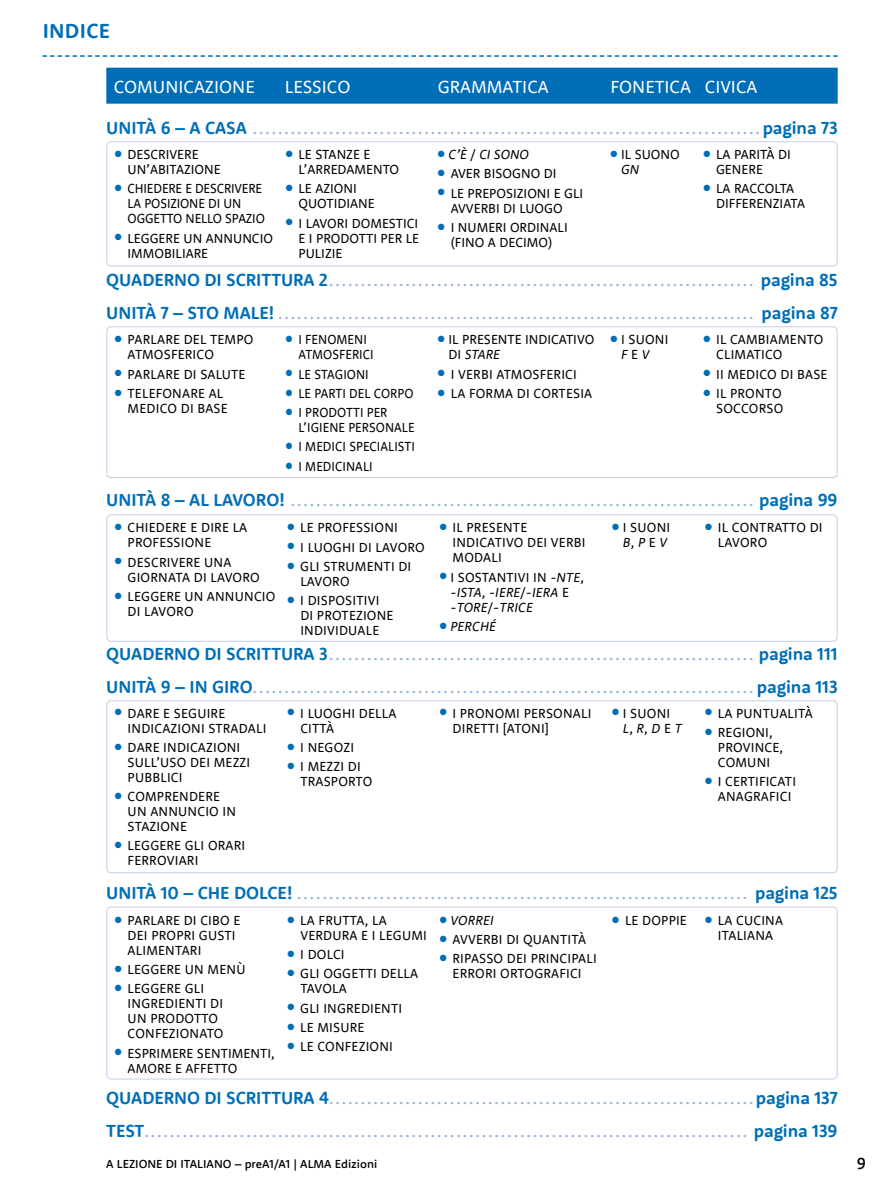
<style>
.page{position:relative;width:893px;height:1191px;background:#fff}
.page>*{position:absolute;margin:0;border:0;box-sizing:border-box;transform-origin:0 0}
.t1{font:700 21px "Rooney Sans";letter-spacing:.015em;color:#006eb7}
.t2{font:18px "Rooney Sans";color:#fff}
.t3{font:500 16.5px "Rooney Sans";color:#000}
.t4{font:700 15px/32.5px "Rooney Sans";color:#98b1dd}
.t5{font:13.5px/15px "Rooney Sans";letter-spacing:.015em;color:#000}
.t6{font:13.5px/15px "Rooney Sans";letter-spacing:.015em;color:#000;scale:.93 1}
.t7{font:italic 13.5px/15px "Rooney Sans";letter-spacing:.015em;color:#000}
.t8{font:13.5px/15px "Rooney Sans";letter-spacing:-.01em;color:#000;scale:.94 1}
.t9{font:500 12px "Rooney Sans";color:#000}
.s1{font-size:18px;color:#006eb7}
.s2{font-style:normal}
.s3{font-style:italic}
</style>
<div class="page">
<svg style="left:43px;top:55px;width:795px;height:2px"></svg>
<div style="left:106px;top:68px;width:732px;height:36px;background:#006eb7"></div>
<div style="left:106px;top:326px;width:732px;height:152px;border:1px solid #c4d0ec;border-radius:4px"></div>
<div style="left:106px;top:700px;width:732px;height:173px;border:1px solid #c4d0ec;border-radius:4px"></div>
<div style="left:106px;top:906px;width:732px;height:173px;border:1px solid #c4d0ec;border-radius:4px"></div>
<div style="left:106px;top:514px;width:732px;height:128px;border:1px solid #c4d0ec;border-radius:4px"></div>
<div style="left:106px;top:141px;width:732px;height:125px;border:1px solid #c4d0ec;border-radius:4px"></div>
<h1 class="t1" style="left:43px;top:17px;width:69px">INDICE</h1>
<h2 class="t2" style="left:114px;top:75px;width:142px">COMUNICAZIONE</h2>
<h2 class="t2" style="left:285px;top:75px;width:67px">LESSICO</h2>
<h2 class="t2" style="left:438px;top:75px;width:112px">GRAMMATICA</h2>
<h2 class="t2" style="left:610px;top:75px;width:149px">FONETICA CIVICA</h2>
<p class="t4" style="left:106px;top:112px;width:733px"><span class="s1">UNITÀ 6 – A CASA</span> ................................................................................<span class="s1">pagina 73</span></p>
<p class="t5" style="left:128px;top:146px;width:95px;text-indent:-13px"><sup>●</sup> DESCRIVERE<br>UN’ABITAZIONE</p>
<p class="t8" style="left:128px;top:181px;width:148px;text-indent:-13px"><sup>●</sup> CHIEDERE E DESCRIVERE<br>LA POSIZIONE DI UN<br>OGGETTO NELLO SPAZIO</p>
<p class="t5" style="left:128px;top:230px;width:147px;text-indent:-13px"><sup>●</sup> LEGGERE UN ANNUNCIO<br>IMMOBILIARE</p>
<p class="t5" style="left:298px;top:146px;width:102px;text-indent:-13px"><sup>●</sup> LE STANZE E<br>L’ARREDAMENTO</p>
<p class="t5" style="left:298px;top:181px;width:78px;text-indent:-13px"><sup>●</sup> LE AZIONI<br>QUOTIDIANE</p>
<p class="t5" style="left:298px;top:215px;width:122px;text-align:justify;text-indent:-13px"><sup>●</sup> I LAVORI DOMESTICI E I PRODOTTI PER LE PULIZIE</p>
<p class="t7" style="left:438px;top:146px;width:93px"><sup>●</sup> C’È <span class="s2">/</span> CI SONO</p>
<p class="t5" style="left:438px;top:166px;width:120px"><sup>●</sup> AVER BISOGNO DI</p>
<p class="t5" style="left:438px;top:185px;width:147px;text-align:center"><sup>●</sup> LE PREPOSIZIONI E GLI<br>AVVERBI DI LUOGO</p>
<p class="t5" style="left:438px;top:219px;width:131px;text-align:center"><sup>●</sup> I NUMERI ORDINALI (FINO A DECIMO)</p>
<p class="t5" style="left:621px;top:146px;width:60px;text-indent:-11px"><sup>●</sup> IL SUONO<br><span class="s3">GN</span></p>
<p class="t5" style="left:716px;top:146px;width:76px;text-indent:-13px"><sup>●</sup> LA PARITÀ DI<br>GENERE</p>
<p class="t5" style="left:716px;top:181px;width:90px;text-indent:-13px"><sup>●</sup> LA RACCOLTA<br>DIFFERENZIATA</p>
<p class="t4" style="left:106px;top:264px;width:733px"><span class="s1">QUADERNO DI SCRITTURA 2</span>................................................................... <span class="s1">pagina 85<br>UNITÀ 7 – STO MALE!</span>........................................................................... <span class="s1">pagina 87</span></p>
<p class="t5" style="left:128px;top:332px;width:127px;text-indent:-13px"><sup>●</sup> PARLARE DEL TEMPO<br>ATMOSFERICO</p>
<p class="t5" style="left:115px;top:366px;width:132px"><sup>●</sup> PARLARE DI SALUTE</p>
<p class="t5" style="left:128px;top:385px;width:102px;text-indent:-13px"><sup>●</sup> TELEFONARE AL<br>MEDICO DI BASE</p>
<p class="t6" style="left:299px;top:332px;width:82px;text-indent:-13px"><sup>●</sup> I FENOMENI<br>ATMOSFERICI</p>
<p class="t6" style="left:286px;top:366px;width:91px"><sup>●</sup> LE STAGIONI</p>
<p class="t6" style="left:286px;top:385px;width:139px"><sup>●</sup> LE PARTI DEL CORPO</p>
<p class="t6" style="left:299px;top:405px;width:126px;text-indent:-13px"><sup>●</sup> I PRODOTTI PER<br>L’IGIENE PERSONALE</p>
<p class="t6" style="left:286px;top:439px;width:140px"><sup>●</sup> I MEDICI SPECIALISTI</p>
<p class="t6" style="left:286px;top:458px;width:95px"><sup>●</sup> I MEDICINALI</p>
<p class="t5" style="left:449px;top:332px;width:147px;text-indent:-11px"><sup>●</sup> IL PRESENTE INDICATIVO<br>DI <span class="s3">STARE</span></p>
<p class="t5" style="left:438px;top:366px;width:140px"><sup>●</sup> I VERBI ATMOSFERICI</p>
<p class="t5" style="left:438px;top:385px;width:156px"><sup>●</sup> LA FORMA DI CORTESIA</p>
<p class="t5" style="left:621px;top:332px;width:49px;text-indent:-11px"><sup>●</sup> I SUONI<br><span class="s3">F</span> E <span class="s3">V</span></p>
<p class="t5" style="left:716px;top:332px;width:109px;text-indent:-13px"><sup>●</sup> IL CAMBIAMENTO<br>CLIMATICO</p>
<p class="t5" style="left:703px;top:366px;width:126px"><sup>●</sup> II MEDICO DI BASE</p>
<p class="t5" style="left:703px;top:385px;width:82px;text-align:right"><sup>●</sup> IL PRONTO<br>SOCCORSO</p>
<p class="t4" style="left:106px;top:484px;width:733px"><span class="s1">UNITÀ 8 – AL LAVORO!</span> ......................................................................... <span class="s1">pagina 99</span></p>
<p class="t5" style="left:128px;top:520px;width:121px;text-indent:-13px"><sup>●</sup> CHIEDERE E DIRE LA<br>PROFESSIONE</p>
<p class="t5" style="left:128px;top:554px;width:134px;text-indent:-13px"><sup>●</sup> DESCRIVERE UNA<br>GIORNATA DI LAVORO</p>
<p class="t5" style="left:128px;top:588px;width:149px;text-indent:-13px"><sup>●</sup> LEGGERE UN ANNUNCIO<br>DI LAVORO</p>
<p class="t5" style="left:287px;top:520px;width:112px"><sup>●</sup> LE PROFESSIONI</p>
<p class="t5" style="left:287px;top:539px;width:139px"><sup>●</sup> I LUOGHI DI LAVORO</p>
<p class="t5" style="left:300px;top:558px;width:112px;text-indent:-13px"><sup>●</sup> GLI STRUMENTI DI<br>LAVORO</p>
<p class="t5" style="left:300px;top:592px;width:95px;text-indent:-13px"><sup>●</sup> I DISPOSITIVI<br>DI PROTEZIONE<br>INDIVIDUALE</p>
<p class="t5" style="left:453px;top:520px;width:134px;text-indent:-13px"><sup>●</sup> IL PRESENTE<br>INDICATIVO DEI VERBI<br>MODALI</p>
<p class="t7" style="left:450px;top:569px;width:135px;text-indent:-11px"><sup>●</sup> <span class="s2">I SOSTANTIVI IN</span> -NTE<span class="s2">, -</span>ISTA<span class="s2">,</span> -IERE<span class="s2">/</span>-IERA <span class="s2">E -</span>TORE<span class="s2">/-</span>TRICE</p>
<p class="t7" style="left:440px;top:618px;width:58px"><sup>●</sup> PERCHÉ</p>
<p class="t5" style="left:612px;top:520px;width:59px;text-align:center"><sup>●</sup> I SUONI<br><span class="s3">B</span>, <span class="s3">P</span> E <span class="s3">V</span></p>
<p class="t5" style="left:718px;top:520px;width:106px;text-indent:-13px"><sup>●</sup> IL CONTRATTO DI<br>LAVORO</p>
<p class="t4" style="left:106px;top:638px;width:733px"><span class="s1">QUADERNO DI SCRITTURA 3</span>................................................................... <span class="s1">pagina 111<br>UNITÀ 9 – IN GIRO</span>...............................................................................<span class="s1">pagina 113</span></p>
<p class="t5" style="left:128px;top:705px;width:140px;text-indent:-13px"><sup>●</sup> DARE E SEGUIRE<br>INDICAZIONI STRADALI</p>
<p class="t5" style="left:128px;top:739px;width:124px;text-indent:-13px"><sup>●</sup> DARE INDICAZIONI<br>SULL’USO DEI MEZZI<br>PUBBLICI</p>
<p class="t5" style="left:128px;top:788px;width:110px;text-indent:-13px"><sup>●</sup> COMPRENDERE<br>UN ANNUNCIO IN<br>STAZIONE</p>
<p class="t5" style="left:128px;top:838px;width:119px;text-indent:-13px"><sup>●</sup> LEGGERE GLI ORARI<br>FERROVIARI</p>
<p class="t5" style="left:300px;top:705px;width:98px;text-indent:-13px"><sup>●</sup> I LUOGHI DELLA<br>CITTÀ</p>
<p class="t5" style="left:287px;top:739px;width:68px"><sup>●</sup> I NEGOZI</p>
<p class="t5" style="left:300px;top:758px;width:74px;text-indent:-13px"><sup>●</sup> I MEZZI DI<br>TRASPORTO</p>
<p class="t5" style="left:453px;top:705px;width:140px;text-indent:-13px"><sup>●</sup> I PRONOMI PERSONALI<br>DIRETTI [ATONI]</p>
<p class="t5" style="left:623px;top:705px;width:60px;text-indent:-11px"><sup>●</sup> I SUONI<br><span class="s3">L</span>, <span class="s3">R</span>, <span class="s3">D</span> E <span class="s3">T</span></p>
<p class="t5" style="left:705px;top:705px;width:109px"><sup>●</sup> LA PUNTUALITÀ</p>
<p class="t5" style="left:718px;top:724px;width:67px;text-indent:-13px"><sup>●</sup> REGIONI,<br>PROVINCE,<br>COMUNI</p>
<p class="t5" style="left:718px;top:773px;width:80px;text-indent:-13px"><sup>●</sup> I CERTIFICATI<br>ANAGRAFICI</p>
<p class="t4" style="left:106px;top:876px;width:733px"><span class="s1">UNITÀ 10 – CHE DOLCE!</span> ....................................................................... <span class="s1">pagina 125</span></p>
<p class="t5" style="left:128px;top:912px;width:114px;text-indent:-13px"><sup>●</sup> PARLARE DI CIBO E<br>DEI PROPRI GUSTI<br>ALIMENTARI</p>
<p class="t5" style="left:115px;top:961px;width:132px"><sup>●</sup> LEGGERE UN MENÙ</p>
<p class="t5" style="left:128px;top:980px;width:97px;text-indent:-13px"><sup>●</sup> LEGGERE GLI<br>INGREDIENTI DI<br>UN PRODOTTO<br>CONFEZIONATO</p>
<p class="t5" style="left:128px;top:1045px;width:149px;text-indent:-13px"><sup>●</sup> ESPRIMERE SENTIMENTI,<br>AMORE E AFFETTO</p>
<p class="t5" style="left:300px;top:912px;width:128px;text-indent:-13px"><sup>●</sup> LA FRUTTA, LA<br>VERDURA E I LEGUMI</p>
<p class="t5" style="left:287px;top:946px;width:59px"><sup>●</sup> I DOLCI</p>
<p class="t5" style="left:300px;top:965px;width:119px;text-indent:-13px"><sup>●</sup> GLI OGGETTI DELLA<br>TAVOLA</p>
<p class="t5" style="left:287px;top:1000px;width:116px"><sup>●</sup> GLI INGREDIENTI</p>
<p class="t5" style="left:287px;top:1019px;width:78px"><sup>●</sup> LE MISURE</p>
<p class="t5" style="left:287px;top:1038px;width:107px"><sup>●</sup> LE CONFEZIONI</p>
<p class="t7" style="left:440px;top:912px;width:55px"><sup>●</sup> VORREI</p>
<p class="t5" style="left:440px;top:931px;width:148px"><sup>●</sup> AVVERBI DI QUANTITÀ</p>
<p class="t5" style="left:440px;top:950px;width:159px;text-align:center"><sup>●</sup> RIPASSO DEI PRINCIPALI<br>ERRORI ORTOGRAFICI</p>
<p class="t5" style="left:612px;top:912px;width:76px"><sup>●</sup> LE DOPPIE</p>
<p class="t5" style="left:705px;top:912px;width:80px;text-align:center"><sup>●</sup> LA CUCINA<br>ITALIANA</p>
<p class="t4" style="left:106px;top:1082px;width:733px"><span class="s1">QUADERNO DI SCRITTURA 4</span>...................................................................<span class="s1">pagina 137<br>TEST</span>............................................................................................... <span class="s1">pagina 139</span></p>
<p class="t9" style="left:106px;top:1156px;width:273px">A LEZIONE DI ITALIANO – preA1/A1 | ALMA Edizioni</p>
<p class="t3" style="left:857px;top:1152px;width:11px">9</p>
</div>
